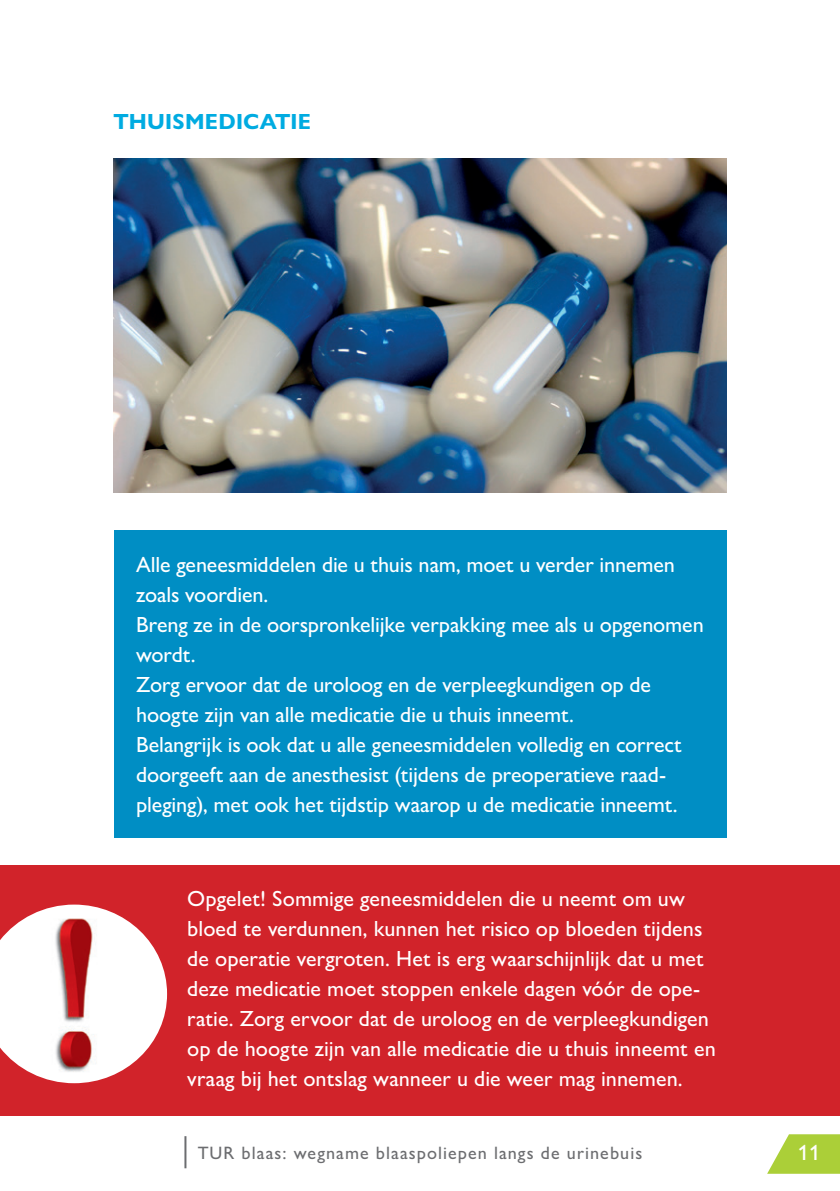
<style>
.page{position:relative;width:840px;height:1191px;background:#fff}
.page>*{position:absolute;margin:0;border:0;box-sizing:border-box;transform-origin:0 0}
.t1{font:500 22px/30px "Gill Sans Nova";color:#fff}
.t2{font:700 22px "Gill Sans Nova";letter-spacing:.01em;color:#00abe1}
.t3{font:500 18px "Gill Sans Nova";letter-spacing:.06em;color:#6c6d70}
</style>
<div class="page">
<svg style="left:767px;top:1134px;width:72px;height:39px"></svg>
<hr style="left:184px;top:1136px;width:2px;height:32px;background:#6c6d70">
<div style="left:0;top:865px;width:839px;height:250px;background:#d1232a"></div>
<div style="left:113px;top:530px;width:613px;height:307px;background:#008ec4"></div>
<img style="left:0;top:904px;width:167px;height:179px">
<img style="left:113px;top:158px;width:613px;height:335px">
<p class="t2" style="left:113px;top:108px;width:199px">THUISMEDICATIE</p>
<p class="t1" style="left:136px;top:549px;width:568px">Alle geneesmiddelen die u thuis nam, moet u verder innemen zoals voordien.<br>Breng ze in de oorspronkelijke verpakking mee als u opgenomen wordt.<br>Zorg ervoor dat de uroloog en de verpleegkundigen op de hoogte zijn van alle medicatie die u thuis inneemt.<br>Belangrijk is ook dat u alle geneesmiddelen volledig en correct doorgeeft aan de anesthesist (tijdens de preoperatieve raad&shy;pleging), met ook het tijdstip waarop u de medicatie inneemt.</p>
<p class="t1" style="left:187px;top:883px;width:529px">Opgelet! Sommige geneesmiddelen die u neemt om uw bloed te verdunnen, kunnen het risico op bloeden tijdens de operatie vergroten. Het is erg waarschijnlijk dat u met deze medicatie moet stoppen enkele dagen vóór de ope&shy;ratie. Zorg ervoor dat de uroloog en de verpleegkundigen op de hoogte zijn van alle medicatie die u thuis inneemt en vraag bij het ontslag wanneer u die weer mag innemen.</p>
<p class="t3" style="left:197px;top:1141px;width:446px">TUR blaas: wegname blaaspoliepen langs de urinebuis</p>
<p class="t1" style="left:797px;top:1137px;width:23px">11</p>
</div>
